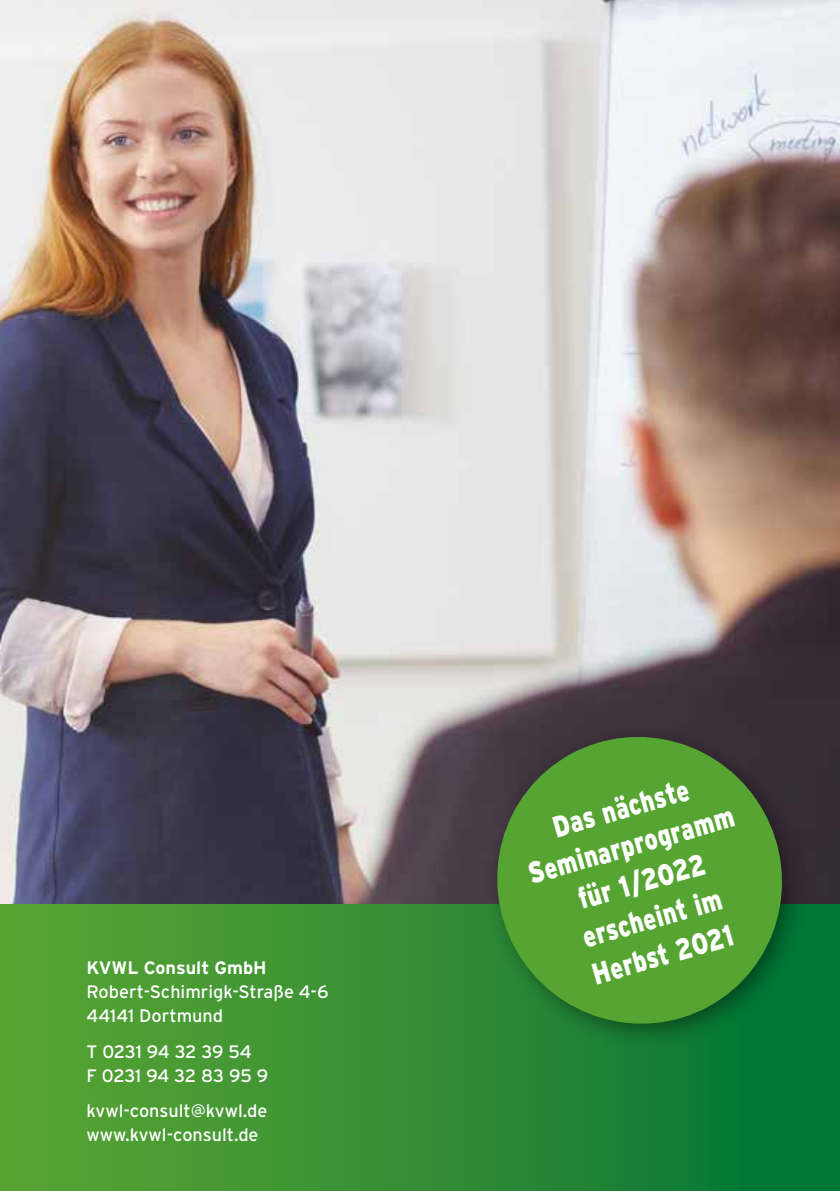
<style>
.page{position:relative;width:840px;height:1191px;background:#fff}
.page>*{position:absolute;margin:0;border:0;box-sizing:border-box;transform-origin:0 0}
.t1{font:900 30px/38px "Interstate";color:#fff;text-align:center;scale:.77 1}
.t2{font:18px/24px "Interstate";color:#fff}
.t3{font:18px/24px "Interstate";letter-spacing:-.02em;color:#fff}
.t4{font:700 18px "Interstate";color:#fff}
</style>
<div class="page">
<img style="left:0;top:0;width:839px;height:905px">
<div style="left:0;top:905px;width:839px;height:286px;background:linear-gradient(to right,#5ea633,#007435)"></div>
<div style="left:483px;top:723px;width:324px;height:327px;background:#000;opacity:.4"></div>
<svg style="left:476px;top:716px;width:325px;height:328px;background:#458434"></svg>
<p class="t4" style="left:86px;top:958px;width:181px">KVWL Consult GmbH</p>
<p class="t2" style="left:86px;top:980px;width:243px">Robert-Schimrigk-Straße 4-6<br>44141 Dortmund</p>
<p class="t3" style="left:86px;top:1039px;width:183px">T 0231 94 32 39 54<br>F 0231 94 32 83 95 9</p>
<p class="t2" style="left:86px;top:1098px;width:182px">kvwl-consult@kvwl.de www.kvwl-consult.de</p>
<h1 class="t1" style="left:513px;top:819px;width:277px;rotate:-16deg">Das nächste<br>Seminarprogramm für 1/2022 erscheint im<br>Herbst 2021</h1>
</div>
